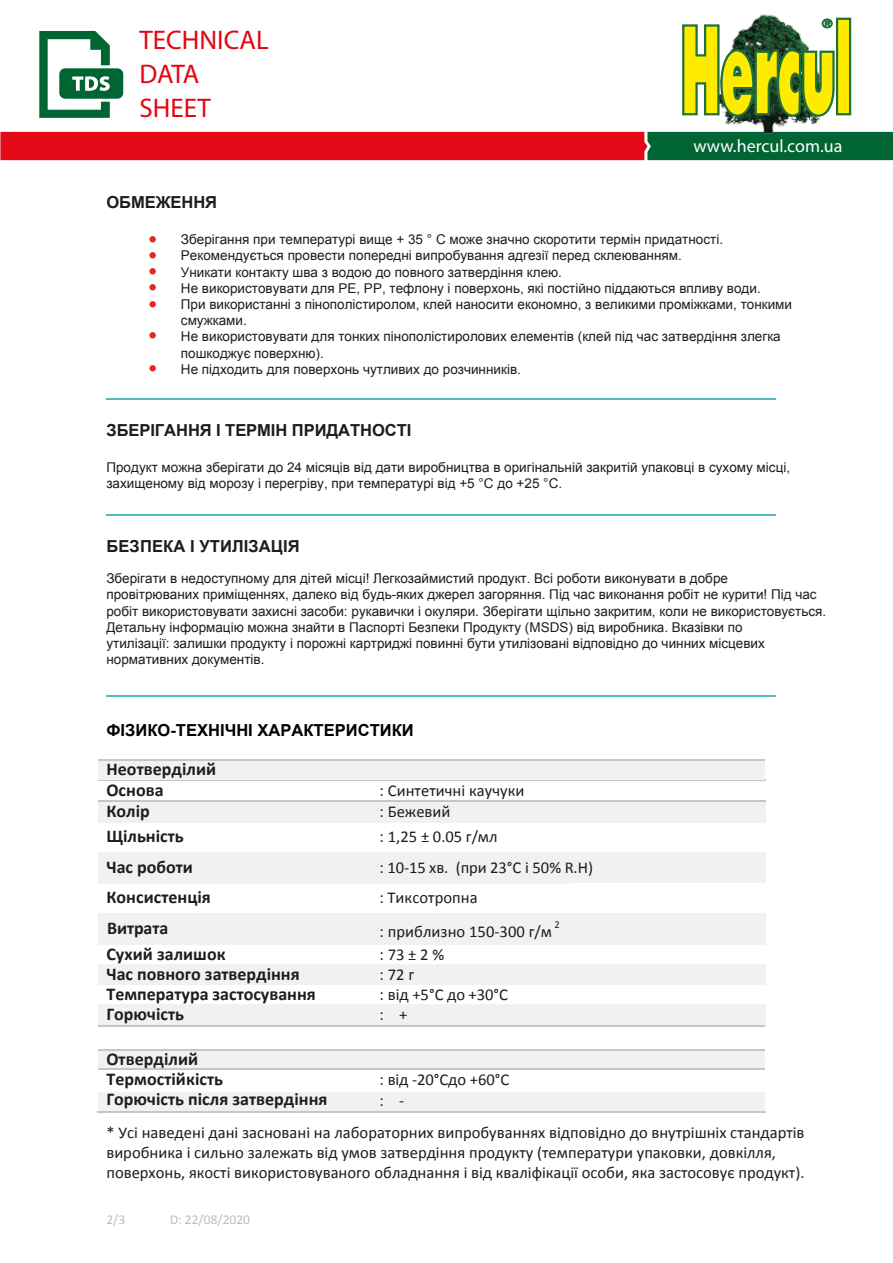
<style>
.page{position:relative;width:893px;height:1263px;background:#fff}
.page>*{position:absolute;margin:0;border:0;box-sizing:border-box;transform-origin:0 0}
.t1{font:27px "Myriad Pro";color:#e30613}
.t2{font:700 18px/26px "Calibri";color:#1d1d1b}
.t3{font:18px "Myriad Pro";color:#fff}
.t4{font:16.5px/19.8px "Calibri";color:#1d1d1b}
.t5{font:700 16.5px "Arial";letter-spacing:-.005em;color:#1d1d1b}
.t6{font:700 16.5px "Arial";color:#000}
.t7{font:13.5px/16.2px "Arial";color:#1d1d1b}
.t8{font:13.5px "Calibri";color:#bdbcbc}
.t9{font:10.5px "Calibri";color:#1d1d1b}
</style>
<div class="page">
<hr style="left:106px;top:398px;width:670px;height:1px;background:#4fbdc2">
<hr style="left:106px;top:515px;width:670px;height:1px;background:#4fbdc2">
<hr style="left:106px;top:696px;width:670px;height:1px;background:#4fbdc2">
<hr style="left:571px;top:779px;width:195px;height:1px;background:#c6c6c6">
<div style="left:98px;top:802px;width:8px;height:20px;background:#f1f1f1"></div>
<div style="left:296px;top:802px;width:8px;height:20px;background:#f1f1f1"></div>
<div style="left:106px;top:802px;width:190px;height:20px;background:#f1f1f1"></div>
<div style="left:304px;top:802px;width:8px;height:20px;background:#f1f1f1"></div>
<div style="left:562px;top:802px;width:8px;height:20px;background:#f1f1f1"></div>
<div style="left:312px;top:802px;width:250px;height:20px;background:#f1f1f1"></div>
<div style="left:570px;top:802px;width:8px;height:20px;background:#f1f1f1"></div>
<div style="left:758px;top:802px;width:8px;height:20px;background:#f1f1f1"></div>
<div style="left:578px;top:802px;width:180px;height:20px;background:#f1f1f1"></div>
<hr style="left:98px;top:801px;width:206px;height:1px;background:#c6c6c6">
<hr style="left:305px;top:801px;width:265px;height:1px;background:#c6c6c6">
<hr style="left:571px;top:801px;width:195px;height:1px;background:#c6c6c6">
<div style="left:98px;top:853px;width:8px;height:20px;background:#f1f1f1"></div>
<div style="left:296px;top:853px;width:8px;height:20px;background:#f1f1f1"></div>
<div style="left:98px;top:873px;width:206px;height:10px;background:#f1f1f1"></div>
<div style="left:106px;top:853px;width:190px;height:20px;background:#f1f1f1"></div>
<div style="left:304px;top:853px;width:8px;height:20px;background:#f1f1f1"></div>
<div style="left:562px;top:853px;width:8px;height:20px;background:#f1f1f1"></div>
<div style="left:304px;top:873px;width:266px;height:10px;background:#f1f1f1"></div>
<div style="left:312px;top:853px;width:250px;height:20px;background:#f1f1f1"></div>
<div style="left:566px;top:853px;width:200px;height:30px;background:#f1f1f1"></div>
<div style="left:98px;top:914px;width:8px;height:20px;background:#f1f1f1"></div>
<div style="left:296px;top:914px;width:8px;height:20px;background:#f1f1f1"></div>
<div style="left:98px;top:934px;width:206px;height:10px;background:#f1f1f1"></div>
<div style="left:106px;top:914px;width:190px;height:20px;background:#f1f1f1"></div>
<div style="left:304px;top:914px;width:8px;height:20px;background:#f1f1f1"></div>
<div style="left:562px;top:914px;width:8px;height:20px;background:#f1f1f1"></div>
<div style="left:304px;top:934px;width:266px;height:10px;background:#f1f1f1"></div>
<div style="left:312px;top:914px;width:250px;height:20px;background:#f1f1f1"></div>
<div style="left:570px;top:914px;width:8px;height:20px;background:#f1f1f1"></div>
<div style="left:758px;top:914px;width:8px;height:20px;background:#f1f1f1"></div>
<div style="left:570px;top:934px;width:196px;height:10px;background:#f1f1f1"></div>
<div style="left:578px;top:914px;width:180px;height:20px;background:#f1f1f1"></div>
<div style="left:98px;top:964px;width:8px;height:20px;background:#f1f1f1"></div>
<div style="left:296px;top:964px;width:8px;height:20px;background:#f1f1f1"></div>
<div style="left:106px;top:964px;width:190px;height:20px;background:#f1f1f1"></div>
<div style="left:304px;top:964px;width:8px;height:20px;background:#f1f1f1"></div>
<div style="left:562px;top:964px;width:8px;height:20px;background:#f1f1f1"></div>
<div style="left:312px;top:964px;width:250px;height:20px;background:#f1f1f1"></div>
<div style="left:570px;top:964px;width:8px;height:20px;background:#f1f1f1"></div>
<div style="left:758px;top:964px;width:8px;height:20px;background:#f1f1f1"></div>
<div style="left:578px;top:964px;width:180px;height:20px;background:#f1f1f1"></div>
<div style="left:98px;top:1004px;width:8px;height:21px;background:#f1f1f1"></div>
<div style="left:296px;top:1004px;width:8px;height:21px;background:#f1f1f1"></div>
<div style="left:106px;top:1004px;width:190px;height:21px;background:#f1f1f1"></div>
<div style="left:304px;top:1004px;width:8px;height:21px;background:#f1f1f1"></div>
<div style="left:562px;top:1004px;width:8px;height:21px;background:#f1f1f1"></div>
<div style="left:312px;top:1004px;width:250px;height:21px;background:#f1f1f1"></div>
<div style="left:570px;top:1004px;width:8px;height:21px;background:#f1f1f1"></div>
<div style="left:758px;top:1004px;width:8px;height:21px;background:#f1f1f1"></div>
<hr style="left:570px;top:1025px;width:196px;height:1px;background:#f1f1f1">
<div style="left:578px;top:1004px;width:180px;height:21px;background:#f1f1f1"></div>
<hr style="left:97px;top:1111px;width:669px;height:1px;background:#c6c6c6">
<div style="left:149px;top:236px;width:7px;height:6px;background:#e52621;border-radius:50%"></div>
<div style="left:149px;top:268px;width:7px;height:6px;background:#e52621;border-radius:50%"></div>
<div style="left:149px;top:252px;width:7px;height:6px;background:#e52621;border-radius:50%"></div>
<svg style="left:0;top:132px;width:893px;height:28px;background:#b21d1d"></svg>
<img style="left:704px;top:14px;width:132px;height:133px">
<svg style="left:682px;top:19px;width:154px;height:99px"></svg>
<div style="left:836px;top:18px;width:15px;height:97px;background:#ffeb00;border:2px solid #21713b"></div>
<div style="left:58px;top:67px;width:67px;height:33px;background:#006533;border-radius:7px"></div>
<div style="left:56px;top:65px;width:70px;height:37px;border:3px solid #fff;border-radius:7px"></div>
<svg style="left:39px;top:31px;width:71px;height:87px"></svg>
<div style="left:98px;top:1092px;width:667px;height:20px;background:#f1f1f1"></div>
<div style="left:149px;top:284px;width:7px;height:6px;background:#e52621;border-radius:50%"></div>
<div style="left:98px;top:759px;width:667px;height:21px;background:#f1f1f1"></div>
<hr style="left:98px;top:759px;width:667px;height:2px;background:#c6c6c6">
<div style="left:98px;top:1049px;width:667px;height:20px;background:#f1f1f1"></div>
<hr style="left:98px;top:1049px;width:667px;height:1px;background:#c6c6c6">
<hr style="left:98px;top:1111px;width:667px;height:1px;background:#c6c6c6">
<hr style="left:98px;top:1068px;width:667px;height:1px;background:#c6c6c6">
<hr style="left:98px;top:1025px;width:667px;height:1px;background:#c6c6c6">
<div style="left:149px;top:301px;width:7px;height:6px;background:#e52621;border-radius:50%"></div>
<div style="left:149px;top:332px;width:7px;height:6px;background:#e52621;border-radius:50%"></div>
<div style="left:149px;top:365px;width:7px;height:6px;background:#e52621;border-radius:50%"></div>
<h1 class="t1" style="left:140px;top:23px;width:131px">TECHNICAL</h1>
<h1 class="t1" style="left:140px;top:58px;width:61px">DATA</h1>
<h1 class="t1" style="left:140px;top:92px;width:73px">SHEET</h1>
<h2 class="t3" style="left:693px;top:135px;width:150px">www.hercul.com.ua</h2>
<p class="t5" style="left:106px;top:192px;width:112px">ОБМЕЖЕННЯ</p>
<p class="t7" style="left:181px;top:232px;width:613px">Зберігання при температурі вище + 35 ° С може значно скоротити термін придатності.<br>Рекомендується провести попередні випробування адгезії перед склеюванням.<br>Уникати контакту шва з водою до повного затвердіння клею.<br>Не використовувати для PE, PP, тефлону і поверхонь, які постійно піддаються впливу води.<br>При використанні з пінополістиролом, клей наносити економно, з великими проміжками, тонкими смужками.<br>Не використовувати для тонких пінополістиролових елементів (клей під час затвердіння злегка пошкоджує поверхню).<br>Не підходить для поверхонь чутливих до розчинників.</p>
<p class="t5" style="left:106px;top:420px;width:306px">ЗБЕРІГАННЯ І ТЕРМІН ПРИДАТНОСТІ</p>
<p class="t7" style="left:106px;top:459px;width:685px">Продукт можна зберігати до 24 місяців від дати виробництва в оригінальній закритій упаковці в сухому місці, захищеному від морозу і перегріву, при температурі від +5 °C до +25 °C.</p>
<p class="t5" style="left:106px;top:535px;width:195px">БЕЗПЕКА І УТИЛІЗАЦІЯ</p>
<p class="t7" style="left:106px;top:570px;width:721px">Зберігати в недоступному для дітей місці! Легкозаймистий продукт. Всі роботи виконувати в добре<br>провітрюваних приміщеннях, далеко від будь-яких джерел загоряння. Під час виконання робіт не курити! Під час робіт використовувати захисні засоби: рукавички і окуляри. Зберігати щільно закритим, коли не використовується.<br>Детальну інформацію можна знайти в Паспорті Безпеки Продукту (MSDS) від виробника. Вказівки по<br>утилізації: залишки продукту і порожні картриджі повинні бути утилізовані відповідно до чинних місцевих нормативних документів.</p>
<p class="t6" style="left:106px;top:719px;width:309px">ФІЗИКО-ТЕХНІЧНІ ХАРАКТЕРИСТИКИ</p>
<h2 class="t2" style="left:106px;top:756px;width:111px">Неотверділий</h2>
<h2 class="t2" style="left:106px;top:779px;width:59px;line-height:21px">Основа<br>Колір</h2>
<p class="t4" style="left:380px;top:780px;width:146px;line-height:21.5px">: Синтетичні каучуки : Бежевий</p>
<h2 class="t2" style="left:106px;top:823px;width:79px">Щільність</h2>
<p class="t4" style="left:380px;top:822px;width:215px;line-height:30.5px">: 1,25 ± 0.05 г/мл<br>: 10-15 хв. (при 23°C і 50% R.H)</p>
<h2 class="t2" style="left:106px;top:854px;width:88px">Час роботи</h2>
<h2 class="t2" style="left:106px;top:884px;width:106px">Консистенція</h2>
<p class="t4" style="left:380px;top:888px;width:100px">: Тиксотропна</p>
<p class="t9" style="left:554px;top:918px;width:7px">2</p>
<h2 class="t2" style="left:106px;top:915px;width:121px">Витрата<br>Сухий залишок</h2>
<p class="t4" style="left:380px;top:920px;width:174px;line-height:23px">: приблизно 150-300 г/м :73± 2 %</p>
<h2 class="t2" style="left:106px;top:961px;width:195px">Час повного затвердіння</h2>
<p class="t4" style="left:380px;top:964px;width:36px">: 72 г</p>
<h2 class="t2" style="left:106px;top:981px;width:211px">Температура застосування</h2>
<h2 class="t2" style="left:106px;top:1001px;width:79px">Горючість</h2>
<h2 class="t2" style="left:106px;top:1045px;width:93px">Отверділий</h2>
<p class="t4" style="left:380px;top:985px;width:130px">: від +5°C до +30°C</p>
<p class="t4" style="left:380px;top:1005px;width:29px">: +</p>
<h2 class="t2" style="left:106px;top:1066px;width:118px">Термостійкість</h2>
<p class="t4" style="left:380px;top:1070px;width:131px">: від -20°Cдо +60°C</p>
<h2 class="t2" style="left:106px;top:1086px;width:223px">Горючість після затвердіння</h2>
<p class="t4" style="left:380px;top:1090px;width:26px">: -</p>
<p class="t4" style="left:106px;top:1123px;width:700px">* Усі наведені дані засновані на лабораторних випробуваннях відповідно до внутрішніх стандартів виробника і сильно залежать від умов затвердіння продукту (температури упаковки, довкілля, поверхонь, якості використовуваного обладнання і від кваліфікації особи, яка застосовує продукт).</p>
<p class="t8" style="left:106px;top:1210px;width:20px">2/3</p>
<p class="t8" style="left:170px;top:1210px;width:82px">D: 22/08/2020</p>
</div>
